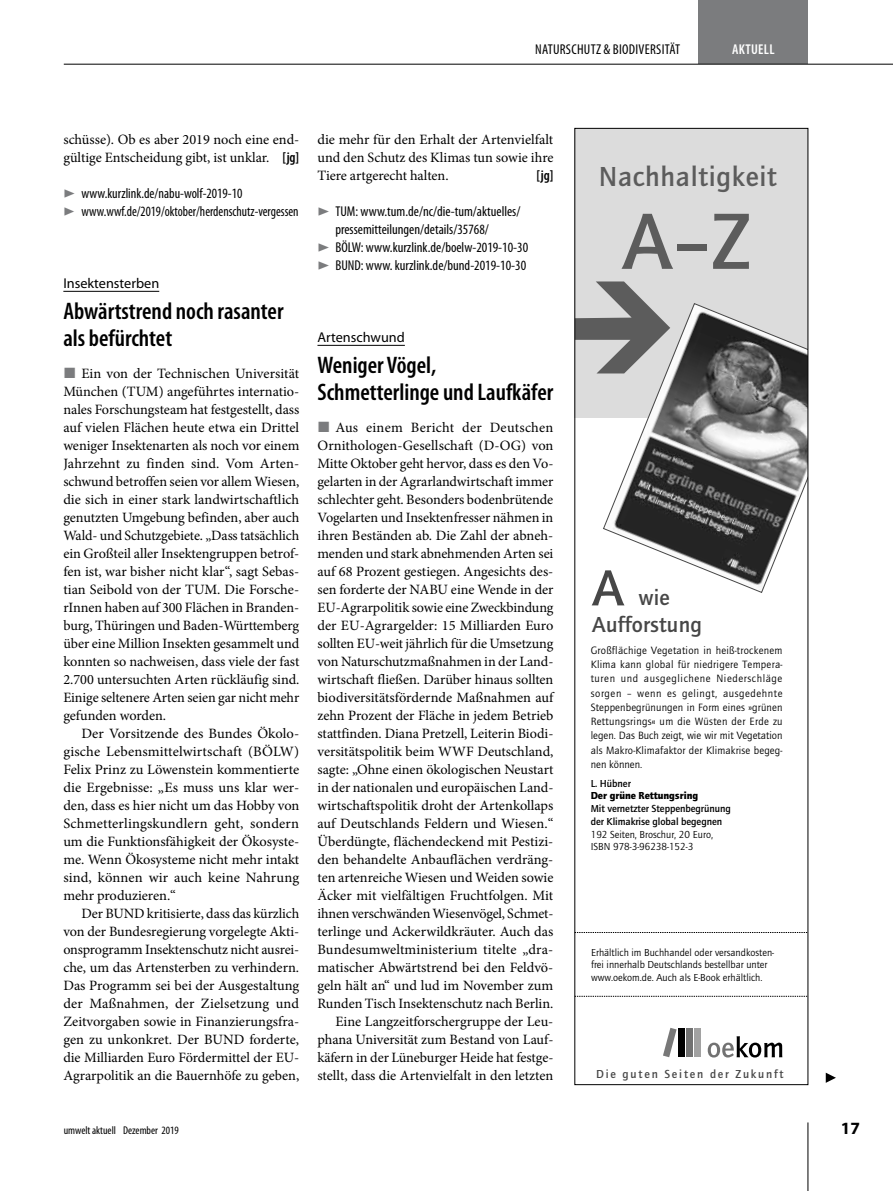
<style>
.page{position:relative;width:893px;height:1191px;background:#fff}
.page>*{position:absolute;margin:0;border:0;box-sizing:border-box;transform-origin:0 0}
.t1{font:700 82.5px "Quay Itc T";color:#5c5c5c}
.t2{font:700 52.5px "Quay Itc T";color:#474747}
.t3{font:700 28.5px "Quay Itc T";letter-spacing:.025em;color:#5c5c5c}
.t4{font:600 condensed 24px/27px "Myriad Pro";color:#000}
.t5{font:700 22.5px/27px "Quay Itc T";letter-spacing:.01em;color:#474747}
.t6{font:700 17.25px "Myriad Pro";color:#000}
.t7{font:14.25px/18px "Minion Pro";letter-spacing:-.005em;color:#000;text-align:justify}
.t8{font:condensed 14.25px/18px "Myriad Pro";color:#000}
.t9{font:14.25px "Myriad Pro";color:#000}
.t10{font:condensed 14.25px "Myriad Pro";letter-spacing:.02em;color:#000}
.t11{font:600 condensed 14.25px "Myriad Pro";letter-spacing:.02em;color:#fff}
.t12{font:600 condensed 14.25px "Myriad Pro";color:#000}
.t13{font:700 12px "Quay Itc T";letter-spacing:.15em;color:#474747}
.t14{font:condensed 11.25px "Myriad Pro";color:#000}
.t15{font:10.95px/14.2px "Quay Itc T";letter-spacing:.01em;color:#000;text-align:justify}
.t16{font:10.5px/12px "Quay Itc T";color:#000}
.t17{font:700 10.5px/12.8px "Quay Itc T";letter-spacing:-.005em;color:#000}
.t18{font:10.5px "Quay Itc T Blac";letter-spacing:-.005em;color:#000}
.s1{font-family:"Myriad Pro";font-weight:600;font-stretch:condensed}
</style>
<div class="page">
<hr style="left:807px;top:1122px;width:1px;height:69px;background:#000">
<div style="left:699px;top:0;width:109px;height:64px;background:#7b7c7e"></div>
<hr style="left:64px;top:64px;width:829px;height:1px;background:#000">
<hr style="left:63px;top:291px;width:96px;height:1px;background:#000">
<hr style="left:317px;top:345px;width:88px;height:1px;background:#000">
<div style="left:575px;top:128px;width:233px;height:290px;background:#dcdcdc"></div>
<svg style="left:576px;top:281px;width:70px;height:92px"></svg>
<div style="left:694px;top:1028px;width:7px;height:29px;background:#a2a2a2"></div>
<div style="left:686px;top:1028px;width:7px;height:29px;background:#727272"></div>
<div style="left:678px;top:1028px;width:7px;height:29px;background:#000"></div>
<svg style="left:663px;top:1027px;width:14px;height:30px"></svg>
<svg style="left:708px;top:1036px;width:74px;height:21px"></svg>
<svg style="left:576px;top:996px;width:230px;height:1px"></svg>
<svg style="left:576px;top:932px;width:230px;height:1px"></svg>
<svg style="left:603px;top:303px;width:203px;height:290px"></svg>
<svg style="left:826px;top:1072px;width:10px;height:10px"></svg>
<p class="t10" style="left:535px;top:41px;width:147px">NATURSCHUTZ &amp; BIODIVERSITÄT</p>
<p class="t11" style="left:732px;top:40px;width:44px">AKTUELL</p>
<p class="t7" style="left:63px;top:131px;width:237px">schüsse). Ob es aber 2019 noch eine end&shy;gültige Entscheidung gibt, ist unklar. <span class="s1">[jg]</span></p>
<p class="t8" style="left:81px;top:184px;width:219px">www.kurzlink.de/nabu-wolf-2019-10 www.wwf.de/2019/oktober/herdenschutz-vergessen</p>
<p class="t9" style="left:63px;top:274px;width:97px">Insektensterben</p>
<h3 class="t4" style="left:63px;top:297px;width:222px">Abwärtstrend noch rasanter als befürchtet</h3>
<p class="t7" style="left:63px;top:365px;width:238px;text-indent:18px">Ein von der Technischen Universität München (TUM) angeführtes internatio&shy;nales Forschungsteam hat festgestellt, dass auf vielen Flächen heute etwa ein Drittel weniger Insektenarten als noch vor einem Jahrzehnt zu finden sind. Vom Arten&shy;schwund betroffen seien vor allem Wiesen, die sich in einer stark landwirtschaftlich genutzten Umgebung befinden, aber auch Wald- und Schutzgebiete. „Dass tatsächlich ein Großteil aller Insektengruppen betrof&shy;fen ist, war bisher nicht klar“, sagt Sebas&shy;tian Seibold von der TUM. Die Forsche&shy;rInnen haben auf 300 Flächen in Branden&shy;burg, Thüringen und Baden-Württemberg über eine Million Insekten gesammelt und konnten so nachweisen, dass viele der fast 2.700 untersuchten Arten rückläufig sind.<br>Einige seltenere Arten seien gar nicht mehr gefunden worden.</p>
<p class="t7" style="left:63px;top:725px;width:237px;text-indent:18px">Der Vorsitzende des Bundes Ökolo&shy;gische Lebensmittelwirtschaft (BÖLW)<br>Felix Prinz zu Löwenstein kommentierte die Ergebnisse: „Es muss uns klar wer&shy;den, dass es hier nicht um das Hobby von Schmetterlingskundlern geht, sondern um die Funktionsfähigkeit der Ökosyste&shy;me. Wenn Ökosysteme nicht mehr intakt sind, können wir auch keine Nahrung mehr produzieren.“</p>
<p class="t7" style="left:63px;top:905px;width:237px;text-indent:18px">Der BUND kritisierte, dass das kürzlich von der Bundesregierung vorgelegte Akti&shy;onsprogramm Insektenschutz nicht ausrei&shy;che, um das Artensterben zu verhindern.<br>Das Programm sei bei der Ausgestaltung der Maßnahmen, der Zielsetzung und Zeitvorgaben sowie in Finanzierungsfra&shy;gen zu unkonkret. Der BUND forderte, die Milliarden Euro Fördermittel der EU-Agrarpolitik an die Bauernhöfe zu geben,</p>
<p class="t7" style="left:317px;top:131px;width:237px">die mehr für den Erhalt der Artenvielfalt und den Schutz des Klimas tun sowie ihre Tiere artgerecht halten.</p>
<p class="t12" style="left:536px;top:166px;width:18px">[jg]</p>
<p class="t8" style="left:335px;top:202px;width:194px">TUM: www.tum.de/nc/die-tum/aktuelles/ pressemitteilungen/details/35768/<br>BÖLW: www.kurzlink.de/boelw-2019-10-30<br>BUND: www. kurzlink.de/bund-2019-10-30</p>
<p class="t9" style="left:317px;top:328px;width:89px">Artenschwund</p>
<h3 class="t4" style="left:317px;top:351px;width:237px">Weniger Vögel,<br>Schmetterlinge und Laufkäfer</h3>
<p class="t7" style="left:317px;top:419px;width:238px;text-align:right">Aus einem Bericht der Deutschen Ornithologen-Gesellschaft (D-OG) von Mitte Oktober geht hervor, dass es den Vo&shy;gelarten in der Agrarlandwirtschaft immer schlechter geht. Besonders bodenbrütende Vogelarten und Insektenfresser nähmen in ihren Beständen ab. Die Zahl der abneh&shy;menden und stark abnehmenden Arten sei auf 68 Prozent gestiegen. Angesichts des&shy;sen forderte der NABU eine Wende in der EU-Agrarpolitik sowie eine Zweckbindung der EU-Agrargelder: 15 Milliarden Euro sollten EU-weit jährlich für die Umsetzung von Naturschutzmaßnahmen in der Land&shy;wirtschaft fließen. Darüber hinaus sollten biodiversitätsfördernde Maßnahmen auf zehn Prozent der Fläche in jedem Betrieb stattfinden. Diana Pretzell, Leiterin Biodi&shy;versitätspolitik beim WWF Deutschland, sagte: „Ohne einen ökologischen Neustart in der nationalen und europäischen Land&shy;wirtschaftspolitik droht der Artenkollaps auf Deutschlands Feldern und Wiesen.“ Überdüngte, flächendeckend mit Pestizi&shy;den behandelte Anbauflächen verdräng&shy;ten artenreiche Wiesen und Weiden sowie Äcker mit vielfältigen Fruchtfolgen. Mit ihnen verschwänden Wiesenvögel, Schmet&shy;terlinge und Ackerwildkräuter. Auch das Bundesumweltministerium titelte „dra&shy;matischer Abwärtstrend bei den Feldvö&shy;geln hält an“ und lud im November zum Runden Tisch Insektenschutz nach Berlin.<br>Eine Langzeitforschergruppe der Leu&shy;phana Universität zum Bestand von Lauf&shy;käfern in der Lüneburger Heide hat festge&shy;stellt, dass die Artenvielfalt in den letzten</p>
<h3 class="t3" style="left:599px;top:160px;width:180px">Nachhaltigkeit</h3>
<h1 class="t1" style="left:622px;top:195px;width:130px">A–Z</h1>
<h2 class="t2" style="left:592px;top:558px;width:33px">A</h2>
<h3 class="t5" style="left:592px;top:584px;width:111px;text-indent:46px">wie<br>Aufforstung</h3>
<p class="t15" style="left:591px;top:643px;width:193px">Großflächige Vegetation in heiß-trockenem Klima kann global für niedrigere Tempera&shy;turen und ausgeglichene Niederschläge sorgen – wenn es gelingt, ausgedehnte Steppenbegrünungen in Form eines »grünen Rettungsrings« um die Wüsten der Erde zu legen. Das Buch zeigt, wie wir mit Vegetation als Makro-Klimafaktor der Klimakrise begeg&shy;nen können.</p>
<p class="t17" style="left:591px;top:777px;width:42px">L. Hübner</p>
<p class="t18" style="left:591px;top:789px;width:109px">Der grüne Rettungsring</p>
<p class="t17" style="left:591px;top:802px;width:142px">Mit vernetzter Steppenbegrünung der Klimakrise global begegnen</p>
<p class="t16" style="left:591px;top:828px;width:124px;line-height:12.8px">192 Seiten, Broschur, 20 Euro,<br>ISBN 978-3-96238-152-3</p>
<p class="t16" style="left:591px;top:946px;width:185px">Erhältlich im Buchhandel oder versandkosten&shy;frei innerhalb Deutschlands bestellbar unter</p>
<p class="t16" style="left:591px;top:971px;width:173px">www.oekom.de. Auch als E-Book erhältlich.</p>
<p class="t13" style="left:596px;top:1067px;width:189px">Die guten Seiten der Zukunft</p>
<p class="t14" style="left:64px;top:1123px;width:117px">umwelt aktuell Dezember 2019</p>
<p class="t6" style="left:841px;top:1117px;width:21px">17</p>
</div>
